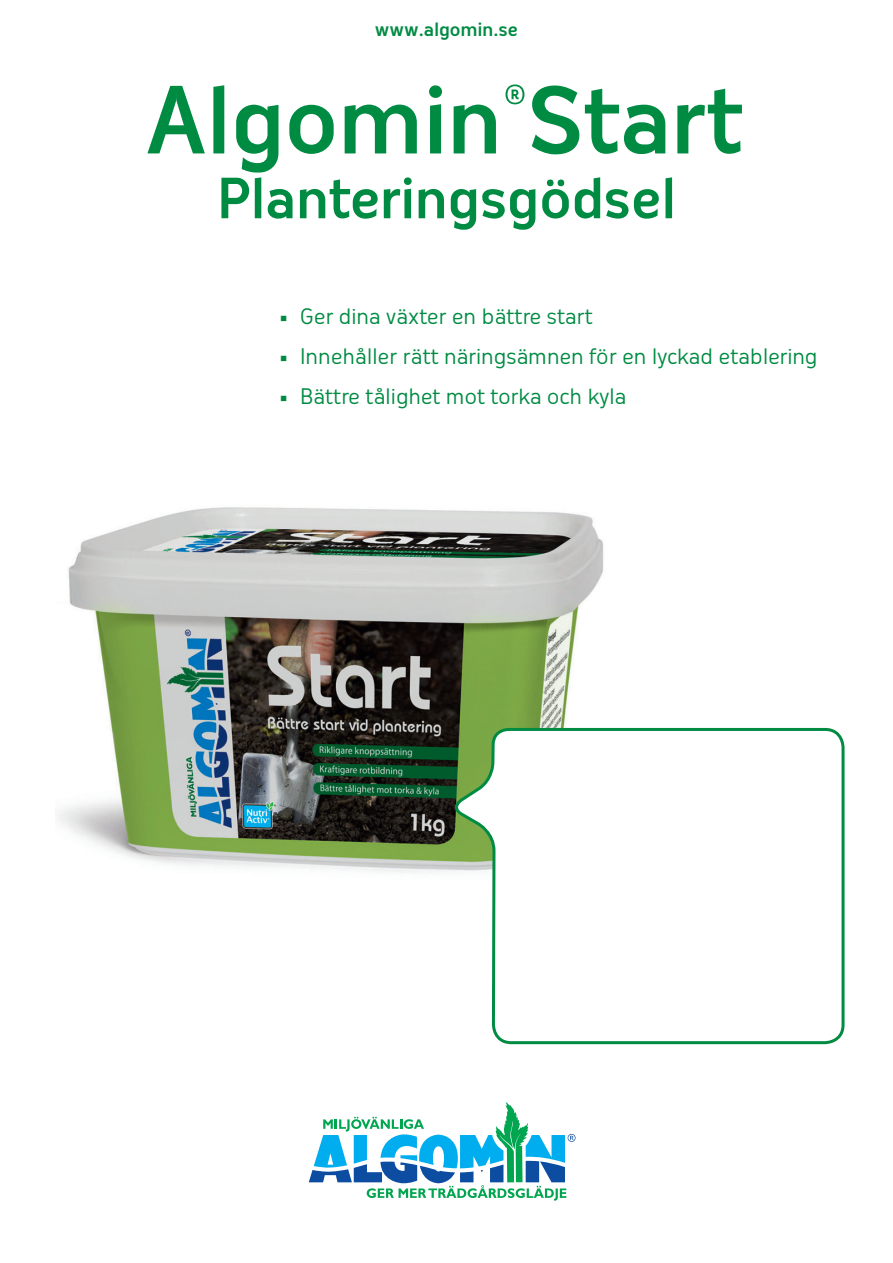
<style>
.page{position:relative;width:893px;height:1263px;background:#fff}
.page>*{position:absolute;margin:0;border:0;box-sizing:border-box;transform-origin:0 0}
.t1{font:500 90px "Oceania";letter-spacing:-.015em;color:#008b43}
.t2{font:500 54px "Oceania";letter-spacing:-.015em;color:#008b43}
.t3{font:21px "Oceania";letter-spacing:-.015em;color:#008b43}
.t4{font:500 18px "Oceania";letter-spacing:-.01em;color:#008b43}
</style>
<div class="page">
<img style="left:57px;top:507px;width:547px;height:366px">
<svg style="left:450px;top:726px;width:395px;height:475px"></svg>
<svg style="left:309px;top:1102px;width:266px;height:98px"></svg>
<p class="t4" style="left:375px;top:18px;width:145px">www.algomin.se</p>
<h1 class="t1" style="left:147px;top:67px;width:601px">Algomin<sup>®</sup>Start</h1>
<h2 class="t2" style="left:216px;top:167px;width:462px">Planteringsgödsel</h2>
<p class="t3" style="left:279px;top:304px;width:316px">• Ger dina växter en bättre start</p>
<p class="t3" style="left:279px;top:344px;width:540px">• Innehåller rätt näringsämnen för en lyckad etablering</p>
<p class="t3" style="left:279px;top:384px;width:350px">• Bättre tålighet mot torka och kyla</p>
</div>
